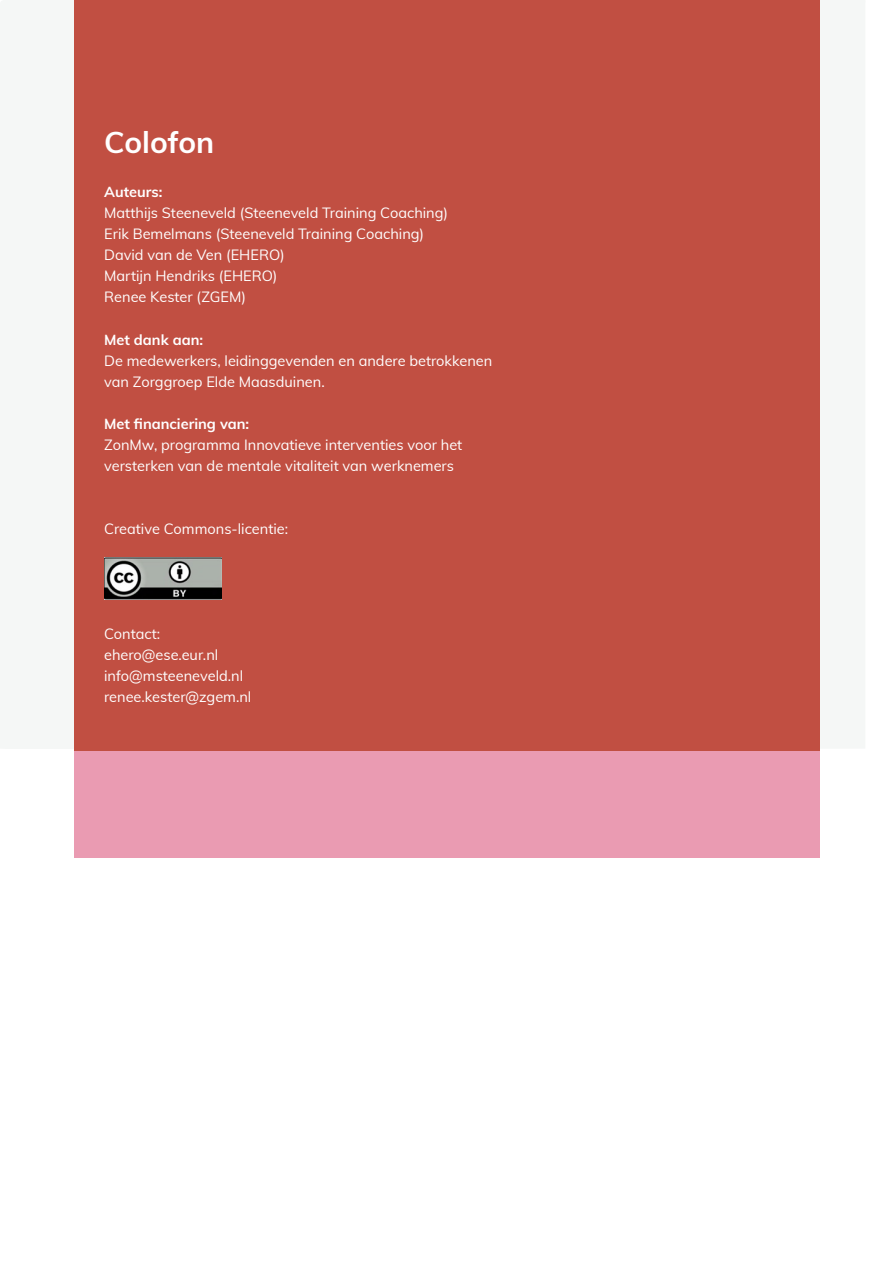
<style>
.page{position:relative;width:893px;height:1263px;background:#fff}
.page>*{position:absolute;margin:0;border:0;box-sizing:border-box;transform-origin:0 0}
.Platte_tekst{font:700 30px "Muli";color:#fff}
.Platte_tekst-2{font:14.55px/21px "Muli";color:#fff}
.Platte_tekst-3{font:700 14.55px "Muli";color:#fff}
</style>
<div class="page">
<div style="left:74px;top:485px;width:746px;height:373px;background:#ea9bb2"></div>
<div style="left:74px;top:0;width:746px;height:750px;background:#c14f42"></div>
<img style="left:104px;top:557px;width:117px;height:43px">
<p class="Platte_tekst" style="left:104px;top:121px;width:112px">Colofon</p>
<p class="Platte_tekst-3" style="left:104px;top:182px;width:60px">Auteurs:</p>
<p class="Platte_tekst-2" style="left:104px;top:202px;width:346px">Matthijs Steeneveld (Steeneveld Training Coaching)</p>
<p class="Platte_tekst-2" style="left:104px;top:223px;width:322px">Erik Bemelmans (Steeneveld Training Coaching)</p>
<p class="Platte_tekst-2" style="left:104px;top:244px;width:182px">David van de Ven (EHERO)</p>
<p class="Platte_tekst-2" style="left:104px;top:265px;width:175px">Martijn Hendriks (EHERO)</p>
<p class="Platte_tekst-2" style="left:104px;top:286px;width:143px">Renee Kester (ZGEM)</p>
<p class="Platte_tekst-3" style="left:104px;top:329px;width:100px">Met dank aan:</p>
<p class="Platte_tekst-2" style="left:104px;top:349px;width:390px">De medewerkers, leidinggevenden en andere betrokkenen van Zorggroep Elde Maasduinen.</p>
<p class="Platte_tekst-3" style="left:104px;top:413px;width:147px">Met financiering van:</p>
<p class="Platte_tekst-2" style="left:104px;top:433px;width:360px">ZonMw, programma Innovatieve interventies voor het versterken van de mentale vitaliteit van werknemers</p>
<p class="Platte_tekst-2" style="left:104px;top:517px;width:186px">Creative Commons-licentie:</p>
<p class="Platte_tekst-2" style="left:104px;top:622px;width:58px">Contact:</p>
<p class="Platte_tekst-2" style="left:104px;top:643px;width:116px">ehero@ese.eur.nl</p>
<p class="Platte_tekst-2" style="left:104px;top:664px;width:141px">info@msteeneveld.nl</p>
<p class="Platte_tekst-2" style="left:104px;top:685px;width:149px">renee.kester@zgem.nl</p>
</div>
